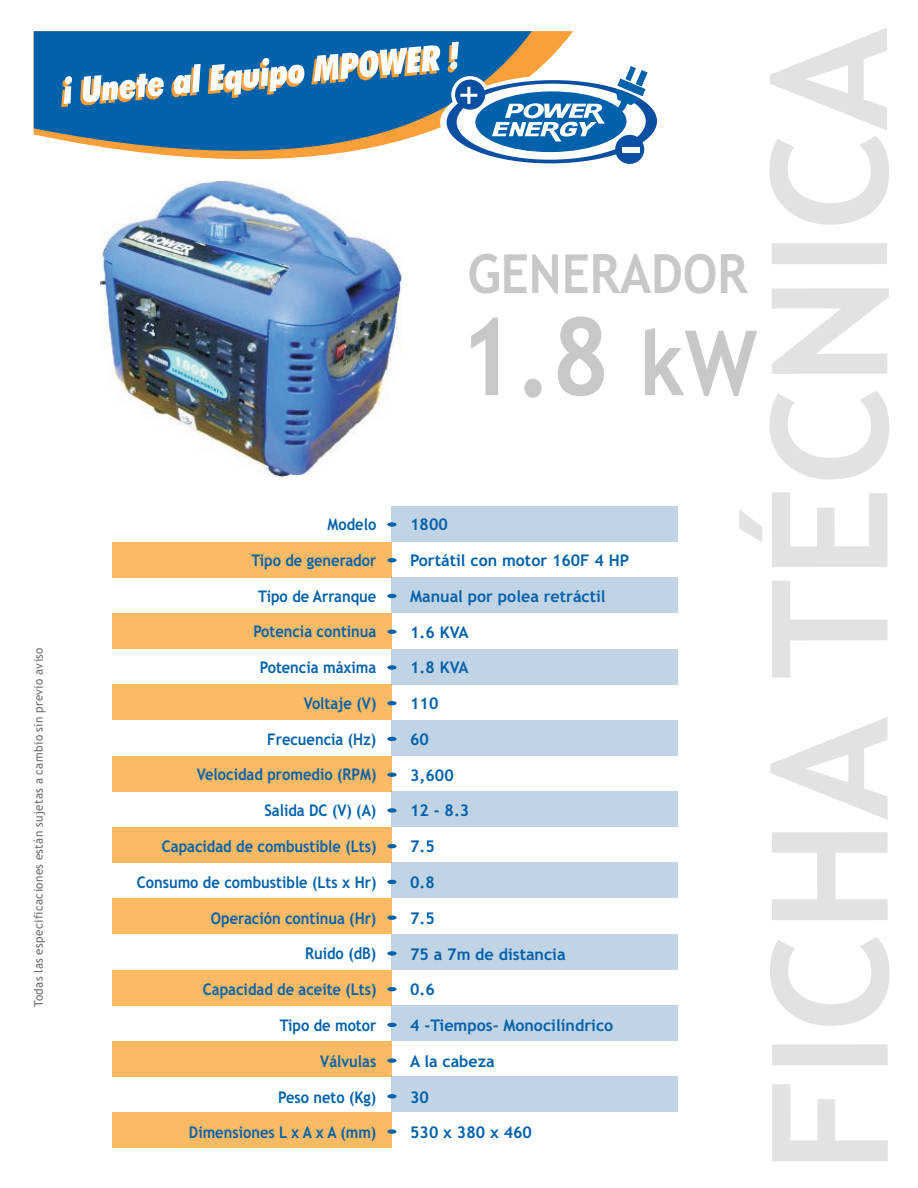
<style>
.page{position:relative;width:918px;height:1188px;background:#fff}
.page>*{position:absolute;margin:0;border:0;box-sizing:border-box;transform-origin:0 0}
.t1{font:700 161.7px "Trebuchet MS";color:#e1e2e4}
.t2{font:700 108px "Trebuchet MS";color:#c7c8ca;scale:.91 1}
.t3{font:700 54px "Trebuchet MS";color:#c7c8ca;scale:.91 1}
.t4{font:36px "Arial";color:#fff}
.t5{font:700 16.05px "Trebuchet MS";color:#0161aa;scale:.91 1}
.t6{font:700 16.05px "Trebuchet MS";color:#0161aa}
.t7{font:12px "Trebuchet MS";letter-spacing:.03em;color:#6c6d70}
.s1{font-size:90px}
</style>
<div class="page">
<svg style="left:532px;top:31px;width:41px;height:11px"></svg>
<svg style="left:34px;top:31px;width:498px;height:109px;background:#0c64a7"></svg>
<div style="left:112px;top:970px;width:280px;height:36px;background:#fcba64"></div>
<div style="left:112px;top:1041px;width:280px;height:36px;background:#fcba64"></div>
<div style="left:112px;top:1112px;width:280px;height:36px;background:#fcba64"></div>
<div style="left:112px;top:542px;width:280px;height:35px;background:#fcba64"></div>
<div style="left:112px;top:613px;width:280px;height:36px;background:#fcba64"></div>
<div style="left:112px;top:684px;width:280px;height:36px;background:#fcba64"></div>
<div style="left:112px;top:756px;width:280px;height:35px;background:#fcba64"></div>
<div style="left:112px;top:827px;width:280px;height:36px;background:#fcba64"></div>
<div style="left:112px;top:899px;width:280px;height:35px;background:#fcba64"></div>
<div style="left:392px;top:506px;width:286px;height:36px;background:#c0d4e6"></div>
<div style="left:392px;top:577px;width:286px;height:36px;background:#c0d4e6"></div>
<div style="left:392px;top:649px;width:286px;height:35px;background:#c0d4e6"></div>
<div style="left:392px;top:720px;width:286px;height:36px;background:#c0d4e6"></div>
<div style="left:392px;top:791px;width:286px;height:36px;background:#c0d4e6"></div>
<div style="left:392px;top:863px;width:286px;height:35px;background:#c0d4e6"></div>
<div style="left:392px;top:934px;width:286px;height:36px;background:#c0d4e6"></div>
<div style="left:392px;top:1005px;width:286px;height:36px;background:#c0d4e6"></div>
<div style="left:392px;top:1077px;width:286px;height:35px;background:#c0d4e6"></div>
<svg style="left:387px;top:522px;width:10px;height:5px"></svg>
<svg style="left:387px;top:558px;width:10px;height:4px"></svg>
<svg style="left:387px;top:594px;width:10px;height:4px"></svg>
<svg style="left:387px;top:630px;width:10px;height:4px"></svg>
<svg style="left:387px;top:665px;width:10px;height:5px"></svg>
<svg style="left:387px;top:701px;width:10px;height:4px"></svg>
<svg style="left:387px;top:737px;width:10px;height:4px"></svg>
<svg style="left:387px;top:773px;width:10px;height:4px"></svg>
<svg style="left:387px;top:808px;width:10px;height:5px"></svg>
<svg style="left:387px;top:844px;width:10px;height:4px"></svg>
<svg style="left:387px;top:880px;width:10px;height:4px"></svg>
<svg style="left:387px;top:916px;width:10px;height:4px"></svg>
<svg style="left:387px;top:951px;width:10px;height:5px"></svg>
<svg style="left:387px;top:987px;width:10px;height:4px"></svg>
<svg style="left:387px;top:1023px;width:10px;height:4px"></svg>
<svg style="left:387px;top:1058px;width:10px;height:5px"></svg>
<div style="left:387px;top:1129px;width:10px;height:5px;background:#0161aa;border-radius:50%"></div>
<svg style="left:387px;top:1094px;width:10px;height:4px"></svg>
<svg style="left:61px;top:42px;width:596px;height:122px"></svg>
<img style="left:100px;top:180px;width:303px;height:297px">
<p class="t7" style="left:34px;top:1007px;width:361px;rotate:-90deg">Todas las especificaciones están sujetas a cambio sin previo aviso</p>
<p class="t5" style="left:328px;top:518px;width:55px">Modelo</p>
<p class="t5" style="left:251px;top:554px;width:139px">Tipo de generador</p>
<p class="t5" style="left:258px;top:590px;width:131px">Tipo de Arranque</p>
<p class="t5" style="left:253px;top:626px;width:137px">Potencia continua</p>
<p class="t5" style="left:260px;top:661px;width:130px">Potencia máxima</p>
<p class="t5" style="left:304px;top:697px;width:81px">Voltaje (V)</p>
<p class="t5" style="left:267px;top:733px;width:121px">Frecuencia (Hz)</p>
<p class="t5" style="left:197px;top:769px;width:199px">Velocidad promedio (RPM)</p>
<p class="t5" style="left:264px;top:804px;width:124px">Salida DC (V) (A)</p>
<p class="t5" style="left:162px;top:840px;width:237px">Capacidad de combustible (Lts)</p>
<p class="t5" style="left:137px;top:876px;width:265px">Consumo de combustible (Lts x Hr)</p>
<p class="t5" style="left:211px;top:912px;width:183px">Operación continua (Hr)</p>
<p class="t5" style="left:305px;top:948px;width:80px">Ruido (dB)</p>
<p class="t5" style="left:203px;top:983px;width:192px">Capacidad de aceite (Lts)</p>
<p class="t5" style="left:280px;top:1019px;width:108px">Tipo de motor</p>
<p class="t5" style="left:320px;top:1055px;width:63px">Válvulas</p>
<p class="t5" style="left:278px;top:1091px;width:109px">Peso neto (Kg)</p>
<p class="t5" style="left:189px;top:1126px;width:207px">Dimensiones L x A x A (mm)</p>
<h1 class="t1" style="left:768px;top:1173px;width:1148px;rotate:-90deg">FICHA TÉCNICA</h1>
<h3 class="t4" style="left:458px;top:81px;width:23px">+</h3>
<h3 class="t3" style="left:468px;top:253px;width:309px">GENERADOR</h3>
<h2 class="t2" style="left:458px;top:316px;width:330px">1.8 <span class="s1">kW</span></h2>
<p class="t6" style="left:410px;top:518px;width:39px">1800</p>
<p class="t6" style="left:410px;top:554px;width:220px">Portátil con motor 160F 4 HP</p>
<p class="t6" style="left:410px;top:590px;width:197px">Manual por polea retráctil</p>
<p class="t6" style="left:410px;top:626px;width:60px">1.6 KVA</p>
<p class="t6" style="left:410px;top:661px;width:60px">1.8 KVA</p>
<p class="t6" style="left:410px;top:697px;width:30px">110</p>
<p class="t6" style="left:410px;top:733px;width:20px">60</p>
<p class="t6" style="left:410px;top:769px;width:45px">3,600</p>
<p class="t6" style="left:410px;top:805px;width:61px">12 - 8.3</p>
<p class="t6" style="left:410px;top:840px;width:26px">7.5</p>
<p class="t6" style="left:410px;top:876px;width:26px">0.8</p>
<p class="t6" style="left:410px;top:912px;width:26px">7.5</p>
<p class="t6" style="left:410px;top:948px;width:157px">75 a 7m de distancia</p>
<p class="t6" style="left:410px;top:983px;width:26px">0.6</p>
<p class="t6" style="left:410px;top:1019px;width:205px">4 -Tiempos- Monocilíndrico</p>
<p class="t6" style="left:410px;top:1055px;width:86px">A la cabeza</p>
<p class="t6" style="left:410px;top:1091px;width:20px">30</p>
<p class="t6" style="left:410px;top:1127px;width:123px">530 x 380 x 460</p>
</div>
